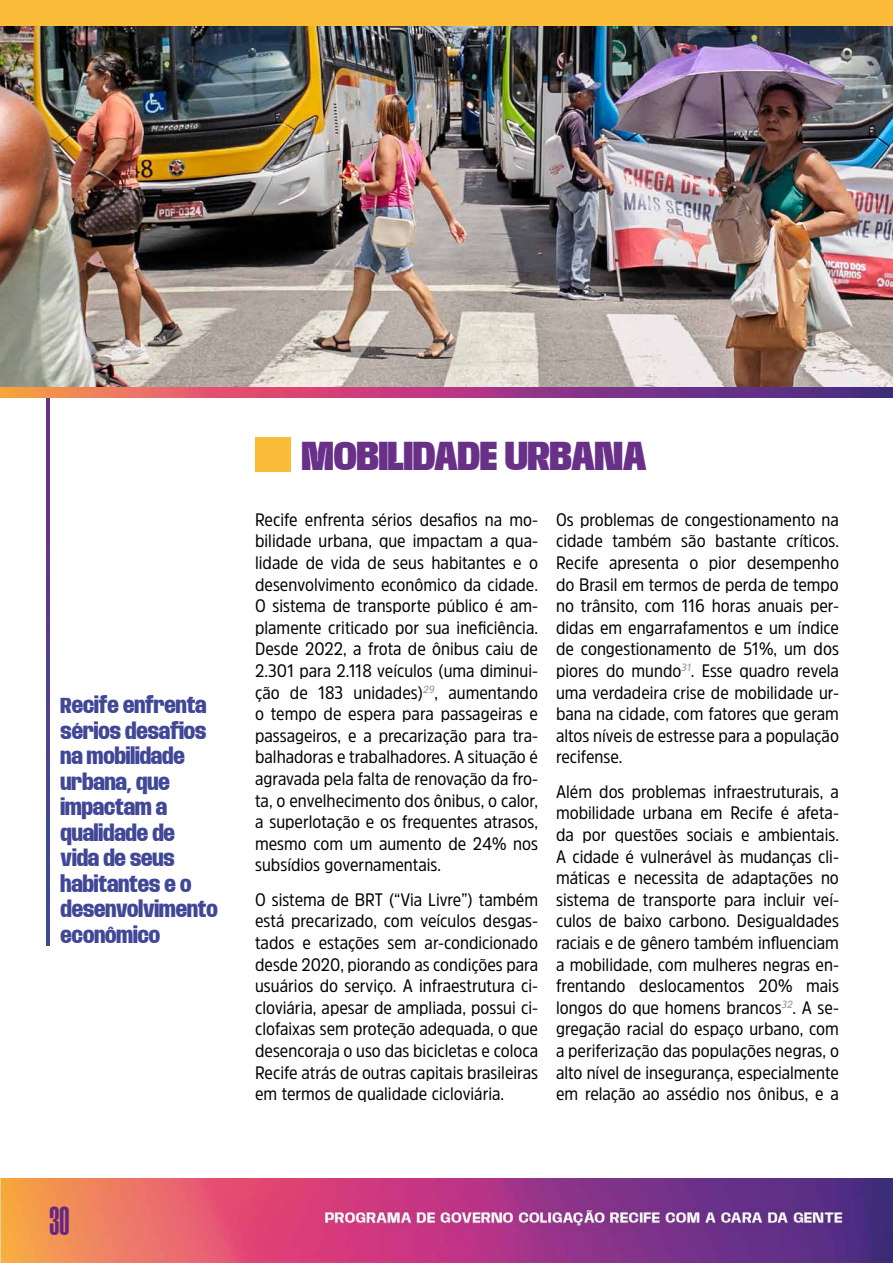
<style>
.page{position:relative;width:893px;height:1263px;background:#fff}
.page>*{position:absolute;margin:0;border:0;box-sizing:border-box;transform-origin:0 0}
.t1{font:900 condensed 42px "Base Neue";color:#693088}
.t2{font:800 40.5px "Morganite";color:#662682}
.t3{font:800 condensed 22.5px/25.5px "Base Neue";color:#404796}
.t4{font:18px/21.6px "Amsi Pro Narw";color:#000;text-align:justify}
</style>
<div class="page">
<img style="left:0;top:1179px;width:893px;height:84px">
<div style="left:255px;top:437px;width:36px;height:35px;background:#fbbc3a"></div>
<svg style="left:47px;top:398px;width:3px;height:547px"></svg>
<img style="left:0;top:26px;width:893px;height:372px">
<div style="left:0;top:0;width:893px;height:26px;background:#fbbc3a"></div>
<p class="t3" style="left:61px;top:694px;width:159px">Recife enfrenta sérios desafios na mobilidade urbana, que impactam a qualidade de vida de seus habitantes e o desenvolvimento econômico</p>
<h1 class="t1" style="left:302px;top:436px;width:346px">MOBILIDADE URBANA</h1>
<p class="t4" style="left:255px;top:508px;width:284px">Recife enfrenta sérios desafios na mo&shy;bilidade urbana, que impactam a qua&shy;lidade de vida de seus habitantes e o desenvolvimento econômico da cidade.<br>O sistema de transporte público é am&shy;plamente criticado por sua ineficiência.<br>Desde 2022, a frota de ônibus caiu de 2.301 para 2.118 veículos (uma diminui&shy;ção de 183 unidades)<sup>29</sup>, aumentando o tempo de espera para passageiras e passageiros, e a precarização para tra&shy;balhadoras e trabalhadores. A situação é agravada pela falta de renovação da fro&shy;ta, o envelhecimento dos ônibus, o calor, a superlotação e os frequentes atrasos, mesmo com um aumento de 24% nos subsídios governamentais.</p>
<p class="t4" style="left:255px;top:888px;width:284px">O sistema de BRT (“Via Livre”) também está precarizado, com veículos desgas&shy;tados e estações sem ar-condicionado desde 2020, piorando as condições para usuários do serviço. A infraestrutura ci&shy;cloviária, apesar de ampliada, possui ci&shy;clofaixas sem proteção adequada, o que desencoraja o uso das bicicletas e coloca Recife atrás de outras capitais brasileiras em termos de qualidade cicloviária.</p>
<p class="t4" style="left:556px;top:508px;width:284px">Os problemas de congestionamento na cidade também são bastante críticos.<br>Recife apresenta o pior desempenho do Brasil em termos de perda de tempo no trânsito, com 116 horas anuais per&shy;didas em engarrafamentos e um índice de congestionamento de 51%, um dos piores do mundo<sup>31</sup>. Esse quadro revela uma verdadeira crise de mobilidade ur&shy;bana na cidade, com fatores que geram altos níveis de estresse para a população recifense.</p>
<p class="t4" style="left:556px;top:780px;width:284px">Além dos problemas infraestruturais, a mobilidade urbana em Recife é afeta&shy;da por questões sociais e ambientais.<br>A cidade é vulnerável às mudanças cli&shy;máticas e necessita de adaptações no sistema de transporte para incluir veí&shy;culos de baixo carbono. Desigualdades raciais e de gênero também influenciam a mobilidade, com mulheres negras en&shy;frentando deslocamentos 20% mais longos do que homens brancos<sup>32</sup>. A se&shy;gregação racial do espaço urbano, com a periferização das populações negras, o alto nível de insegurança, especialmente em relação ao assédio nos ônibus, e a</p>
<h2 class="t2" style="left:50px;top:1200px;width:21px">30</h2>
</div>
